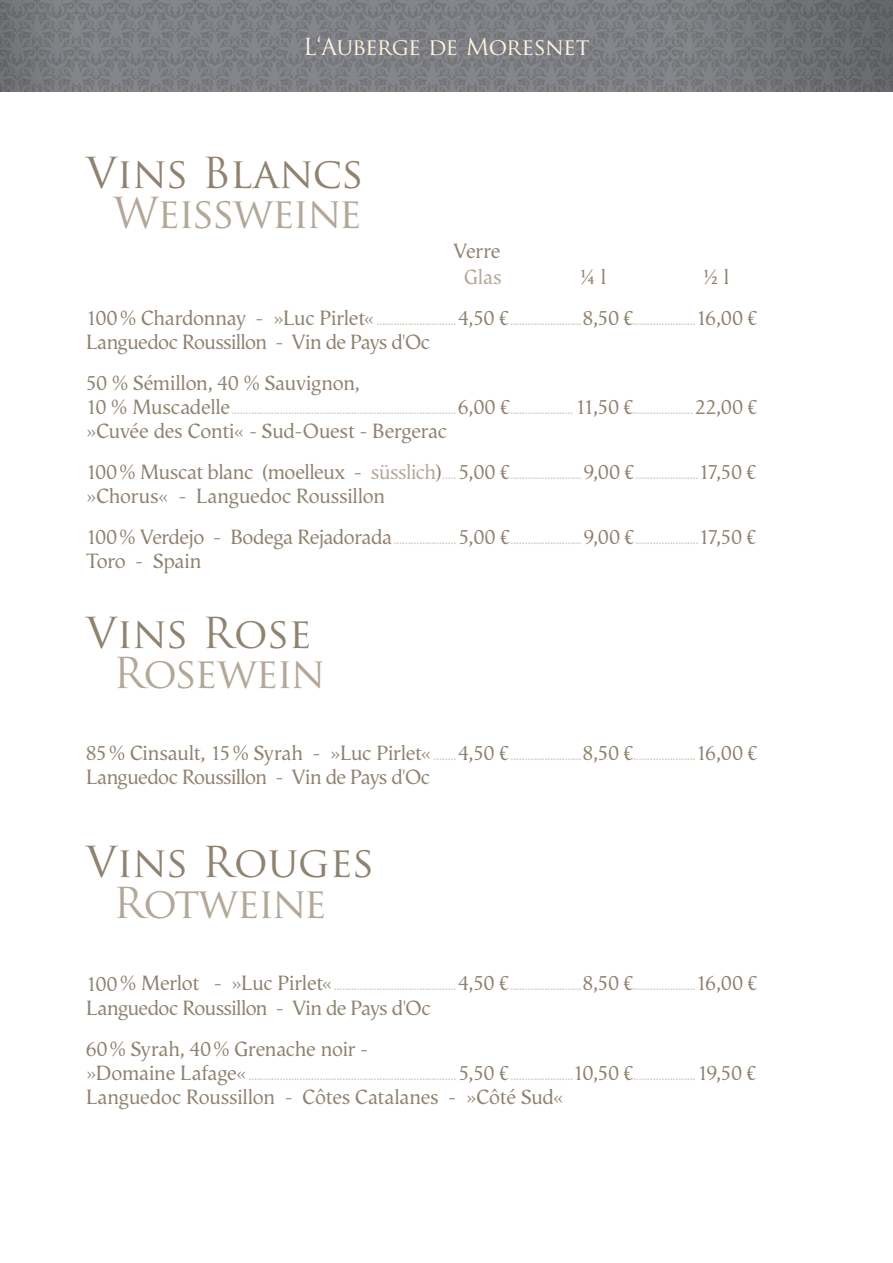
<style>
.page{position:relative;width:893px;height:1263px;background:#fff}
.page>*{position:absolute;margin:0;border:0;box-sizing:border-box;transform-origin:0 0}
.t1{font:41.55px "Trajan Pro";color:#8f8270}
.t2{font:41.55px "Trajan Pro";letter-spacing:-.04em;color:#b3a798}
.t3{font:22.95px "Trajan Pro";letter-spacing:-.04em;color:#fff4e0}
.t4{font:21px/41px "Vegaantikva";letter-spacing:-.015em;color:#8f8270}
.t5{font:21px "Vegaantikva";color:#b3a798}
.t6{font:13.5px "Vegaantikva";color:#d4cdc2}
.s1{font-size:21px;color:#8f8270}
.s2{font-size:21px;color:#b3a798}
</style>
<div class="page">
<img style="left:0;top:0;width:893px;height:92px">
<h2 class="t3" style="left:303px;top:32px;width:288px">L‘Auberge de Moresnet</h2>
<h1 class="t1" style="left:86px;top:146px;width:279px">Vins Blancs</h1>
<h1 class="t2" style="left:113px;top:187px;width:250px">Weissweine</h1>
<h3 class="t4" style="left:454px;top:231px;width:48px">Verre</h3>
<h3 class="t5" style="left:464px;top:264px;width:39px">Glas</h3>
<h3 class="t4" style="left:580px;top:256px;width:28px">¼ l</h3>
<h3 class="t4" style="left:703px;top:256px;width:28px">½ l</h3>
<p class="t6" style="left:86px;top:312px;width:672px"><span class="s1">100% Chardonnay - »Luc Pirlet«</span> ............................<span class="s1">4,50 €</span>.........................<span class="s1">8,50 €</span>......................<span class="s1">16,00 €</span></p>
<h3 class="t4" style="left:86px;top:321px;width:346px">Languedoc Roussillon - Vin de Pays d'Oc<br>50 % Sémillon, 40 % Sauvignon,</h3>
<p class="t6" style="left:86px;top:401px;width:672px"><span class="s1">10 % Muscadelle</span>...............................................................................<span class="s1">6,00 €</span>...................... <span class="s1">11,50 €</span>..................... <span class="s1">22,00 €</span></p>
<h3 class="t4" style="left:86px;top:410px;width:362px">»Cuvée des Conti« - Sud-Ouest - Bergerac</h3>
<p class="t6" style="left:86px;top:466px;width:671px"><span class="s1">100% Muscat blanc (moelleux -</span> <span class="s2">süsslich</span><span class="s1">)</span>..... <span class="s1">5,00 €</span>.........................<span class="s1">9,00 €</span>......................<span class="s1">17,50 €</span></p>
<h3 class="t4" style="left:86px;top:475px;width:301px">»Chorus« - Languedoc Roussillon</h3>
<p class="t6" style="left:86px;top:531px;width:671px"><span class="s1">100% Verdejo - Bodega Rejadorada</span>...................... <span class="s1">5,00 €</span>.........................<span class="s1">9,00 €</span>......................<span class="s1">17,50 €</span></p>
<h3 class="t4" style="left:86px;top:540px;width:117px">Toro - Spain</h3>
<h1 class="t1" style="left:86px;top:606px;width:227px">Vins Rose</h1>
<h1 class="t2" style="left:113px;top:647px;width:214px">Rosewein</h1>
<p class="t6" style="left:86px;top:748px;width:673px"><span class="s1">85% Cinsault, 15% Syrah - »Luc Pirlet«</span> ........<span class="s1">4,50 €</span>.........................<span class="s1">8,50 €</span>......................<span class="s1">16,00 €</span></p>
<h3 class="t4" style="left:86px;top:757px;width:346px">Languedoc Roussillon - Vin de Pays d'Oc</h3>
<h1 class="t1" style="left:86px;top:836px;width:290px">Vins Rouges</h1>
<h1 class="t2" style="left:113px;top:876px;width:215px">Rotweine</h1>
<p class="t6" style="left:86px;top:978px;width:672px"><span class="s1">100% Merlot - »Luc Pirlet«</span>...........................................<span class="s1">4,50 €</span>.........................<span class="s1">8,50 €</span>......................<span class="s1">16,00 €</span></p>
<h3 class="t4" style="left:86px;top:987px;width:346px">Languedoc Roussillon - Vin de Pays d'Oc<br>60% Syrah, 40% Grenache noir -</h3>
<p class="t6" style="left:86px;top:1067px;width:671px"><span class="s1">»Domaine Lafage«</span>......................................................................... <span class="s1">5,50 €</span>......................<span class="s1">10,50 €</span>......................<span class="s1">19,50 €</span></p>
<h3 class="t4" style="left:86px;top:1076px;width:479px">Languedoc Roussillon - Côtes Catalanes - »Côté Sud«</h3>
</div>
